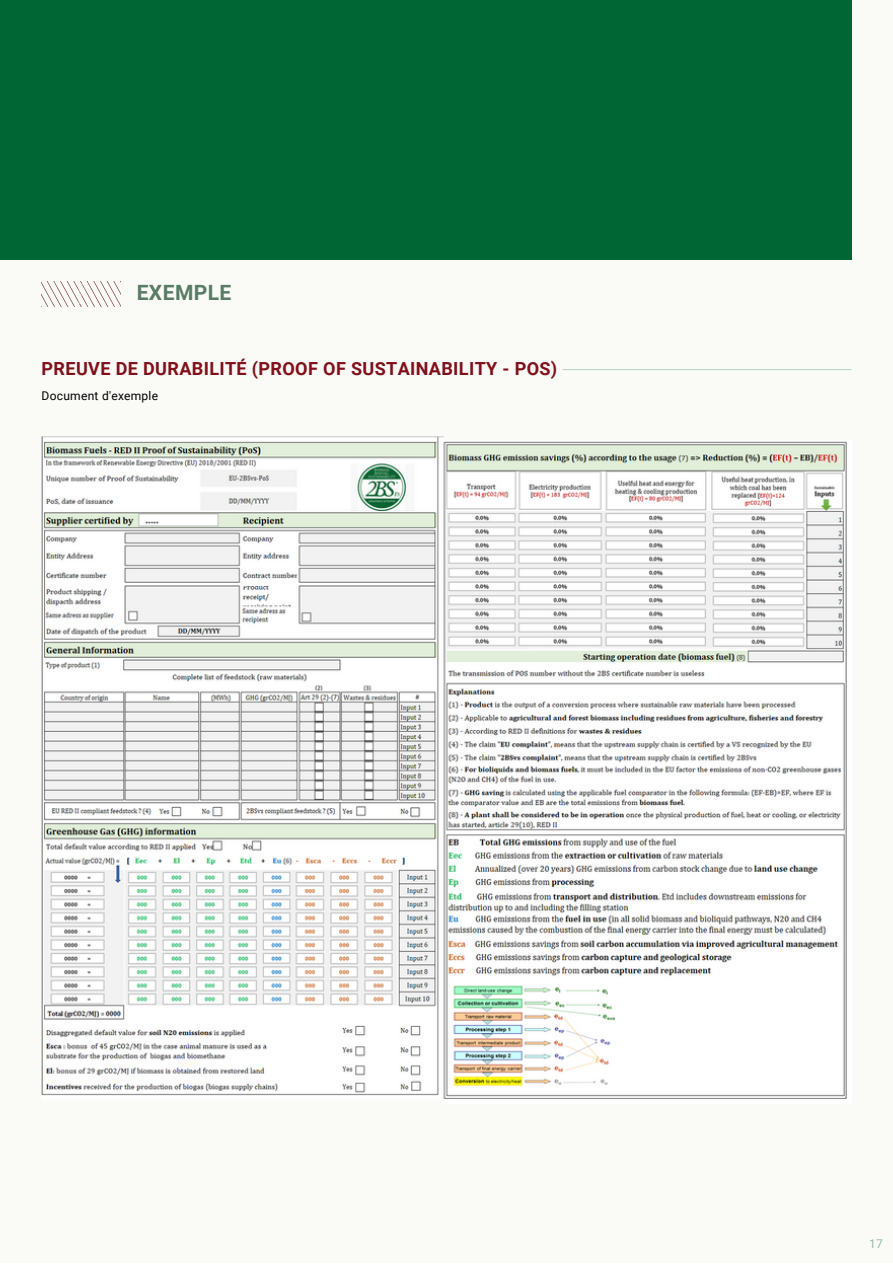
<style>
.page{position:relative;width:893px;height:1264px;background:#fff}
.page>*{position:absolute;margin:0;border:0;box-sizing:border-box;transform-origin:0 0}
.t1{font:700 21px "Roboto";letter-spacing:.02em;color:#587c66}
.t2{font:700 18px "Roboto";letter-spacing:.02em;color:#80101a}
.t3{font:12px "Roboto";letter-spacing:.02em;color:#000}
.t4{font:12px "Roboto";color:#94bba3}
</style>
<div class="page">
<div style="left:0;top:0;width:892px;height:1262px;background:#fafaf7"></div>
<div style="left:0;top:0;width:851px;height:259px;background:#063"></div>
<img style="left:42px;top:281px;width:78px;height:25px">
<hr style="left:562px;top:369px;width:289px;height:1px;background:#063">
<img style="left:42px;top:436px;width:805px;height:663px">
<p class="t1" style="left:137px;top:281px;width:96px">EXEMPLE</p>
<p class="t2" style="left:42px;top:358px;width:517px">PREUVE DE DURABILITÉ (PROOF OF SUSTAINABILITY - POS)</p>
<p class="t3" style="left:42px;top:389px;width:118px">Document d'exemple</p>
<p class="t4" style="left:868px;top:1236px;width:15px">17</p>
</div>
